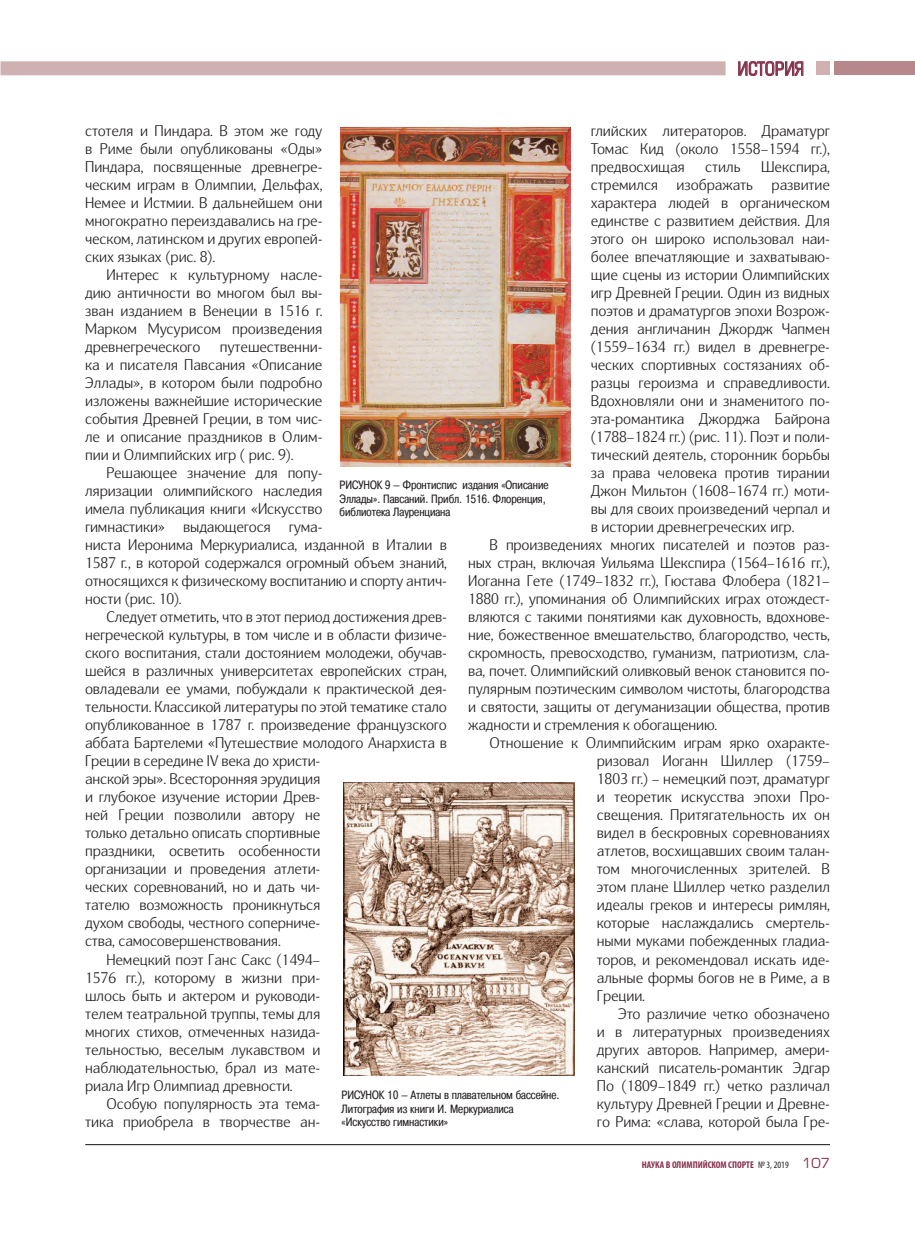
<style>
.page{position:relative;width:915px;height:1234px;background:#fff}
.page>*{position:absolute;margin:0;border:0;box-sizing:border-box;transform-origin:0 0}
.t1{font:18px "Europe Cond";color:#84304b}
.t2{font:300 15px/18px "Nat Grotesk";color:#231f20;text-align:justify;scale:1.05 1}
.t3{font:12px/13.5px "Pragmatica Cond C";color:#231f20}
.t4{font:700 condensed 9.75px "Myriad Pro";color:#84304b}
.s1{font-weight:400;color:#231f20}
.s2{font-family:"Europe";font-weight:400;font-stretch:normal;font-size:13.5px}
</style>
<div class="page">
<div style="left:834px;top:61px;width:80px;height:14px;background:#b6888c"></div>
<div style="left:815px;top:61px;width:14px;height:14px;background:#cfb1b2"></div>
<hr style="left:85px;top:1143px;width:744px;height:1px;background:#231f20">
<div style="left:1px;top:61px;width:724px;height:14px;background:#cfb1b2"></div>
<svg style="left:738px;top:61px;width:65px;height:15px"></svg>
<img style="left:340px;top:128px;width:230px;height:338px">
<img style="left:343px;top:782px;width:231px;height:292px">
<p class="t1" style="left:737px;top:57px;width:68px">история</p>
<p class="t2" style="left:85px;top:123px;width:227px">стотеля и Пиндара. В этом же году в Риме были опубликованы «Оды» Пиндара, посвященные древнегре&shy;ческим играм в Олимпии, Дельфах, Немее и Истмии. В дальнейшем они многократно переиздавались на гре&shy;ческом, латинском и других европей&shy;ских языках (рис. 8).</p>
<p class="t2" style="left:85px;top:267px;width:227px;text-indent:21px">Интерес к культурному насле&shy;дию античности во многом был вы&shy;зван изданием в Венеции в 1516 г.<br>Марком Мусурисом произведения древнегреческого</p>
<p class="t2" style="left:590px;top:123px;width:229px">глийских литераторов. Драматург Томас Кид (около 1558–1594 гг.), предвосхищая</p>
<p class="t2" style="left:705px;top:159px;width:35px">стиль</p>
<p class="t2" style="left:760px;top:159px;width:67px">Шекспира,</p>
<p class="t2" style="left:590px;top:177px;width:229px">стремился изображать развитие</p>
<p class="t2" style="left:590px;top:195px;width:229px">характера людей в органическом</p>
<p class="t2" style="left:590px;top:213px;width:229px">единстве с развитием действия. Для</p>
<p class="t2" style="left:590px;top:231px;width:229px">этого он широко использовал наи-</p>
<p class="t2" style="left:590px;top:249px;width:229px">более впечатляющие и захватываю-</p>
<p class="t2" style="left:590px;top:267px;width:229px">щие сцены из истории Олимпийских</p>
<p class="t2" style="left:590px;top:285px;width:229px">игр Древней Греции. Один из видных</p>
<p class="t2" style="left:590px;top:303px;width:229px">поэтов и драматургов эпохи Возрож-</p>
<p class="t2" style="left:590px;top:321px;width:229px">дения англичанин Джордж Чапмен</p>
<p class="t2" style="left:590px;top:339px;width:229px">(1559–1634 гг.) видел в древнегре-</p>
<p class="t2" style="left:590px;top:357px;width:229px">ческих спортивных состязаниях об-</p>
<p class="t2" style="left:590px;top:375px;width:229px">разцы героизма и справедливости.</p>
<p class="t2" style="left:590px;top:393px;width:229px">Вдохновляли они и знаменитого по-</p>
<p class="t2" style="left:590px;top:411px;width:229px">эта-романтика Джорджа Байрона</p>
<p class="t2" style="left:590px;top:429px;width:229px">(1788–1824 гг.) (рис. 11). Поэт и поли-</p>
<p class="t2" style="left:590px;top:447px;width:229px">тический деятель, сторонник борьбы</p>
<p class="t2" style="left:590px;top:465px;width:229px">за права человека против тирании</p>
<p class="t2" style="left:590px;top:483px;width:229px">Джон Мильтон (1608–1674 гг.) моти-</p>
<p class="t2" style="left:590px;top:501px;width:229px">вы для своих произведений черпал и</p>
<p class="t2" style="left:590px;top:519px;width:195px">в истории древнегреческих игр.</p>
<p class="t2" style="left:489px;top:537px;width:325px">В произведениях многих писателей и поэтов раз-</p>
<p class="t2" style="left:468px;top:555px;width:346px">ных стран, включая Уильяма Шекспира (1564–1616 гг.),</p>
<p class="t2" style="left:468px;top:573px;width:346px">Иоганна Гете (1749–1832 гг.), Гюстава Флобера (1821–</p>
<p class="t2" style="left:468px;top:591px;width:346px">1880 гг.), упоминания об Олимпийских играх отождест-</p>
<p class="t2" style="left:468px;top:609px;width:346px">вляются с такими понятиями как духовность, вдохнове-</p>
<p class="t2" style="left:468px;top:627px;width:346px">ние, божественное вмешательство, благородство, честь,</p>
<p class="t2" style="left:468px;top:645px;width:346px">скромность, превосходство, гуманизм, патриотизм, сла-</p>
<p class="t2" style="left:468px;top:663px;width:346px">ва, почет. Олимпийский оливковый венок становится по-</p>
<p class="t2" style="left:468px;top:681px;width:346px">пулярным поэтическим символом чистоты, благородства</p>
<p class="t2" style="left:468px;top:699px;width:346px">и святости, защиты от дегуманизации общества, против</p>
<p class="t2" style="left:468px;top:717px;width:239px">жадности и стремления к обогащению.</p>
<p class="t2" style="left:489px;top:735px;width:325px">Отношение к Олимпийским играм ярко охаракте-</p>
<p class="t2" style="left:596px;top:753px;width:223px">ризовал Иоганн Шиллер (1759–</p>
<p class="t2" style="left:596px;top:771px;width:223px">1803 гг.) – немецкий поэт, драматург</p>
<p class="t2" style="left:596px;top:789px;width:223px">и теоретик искусства эпохи Про-</p>
<p class="t2" style="left:596px;top:807px;width:223px">свещения. Притягательность их он</p>
<p class="t2" style="left:596px;top:825px;width:223px">видел в бескровных соревнованиях</p>
<p class="t2" style="left:596px;top:843px;width:223px">атлетов, восхищавших своим талан-</p>
<p class="t2" style="left:596px;top:861px;width:223px">том многочисленных зрителей. В</p>
<p class="t2" style="left:596px;top:879px;width:223px">этом плане Шиллер четко разделил</p>
<p class="t2" style="left:596px;top:897px;width:223px">идеалы греков и интересы римлян,</p>
<p class="t2" style="left:596px;top:915px;width:223px">которые наслаждались смертель-</p>
<p class="t2" style="left:596px;top:933px;width:223px">ными муками побежденных гладиа-</p>
<p class="t2" style="left:596px;top:951px;width:223px">торов, и рекомендовал искать иде-</p>
<p class="t2" style="left:596px;top:969px;width:223px">альные формы богов не в Риме, а в</p>
<p class="t2" style="left:596px;top:987px;width:47px">Греции.</p>
<p class="t2" style="left:618px;top:1005px;width:203px">Это различие четко обозначено</p>
<p class="t2" style="left:596px;top:1023px;width:223px">и в литературных произведениях</p>
<p class="t2" style="left:596px;top:1041px;width:223px">других авторов. Например, амери-</p>
<p class="t2" style="left:596px;top:1059px;width:223px">канский писатель-романтик Эдгар</p>
<p class="t2" style="left:596px;top:1077px;width:223px">По (1809–1849 гг.) четко различал</p>
<p class="t2" style="left:596px;top:1095px;width:223px">культуру Древней Греции и Древне-</p>
<p class="t2" style="left:596px;top:1113px;width:223px">го Рима: «слава, которой была Гре-</p>
<p class="t2" style="left:85px;top:339px;width:227px;text-indent:135px">путешественни&shy;ка и писателя Павсания «Описание Эллады», в котором были подробно изложены важнейшие исторические события Древней Греции, в том чис&shy;ле и описание праздников в Олим&shy;пии и Олимпийских игр ( рис. 9).</p>
<p class="t2" style="left:85px;top:465px;width:346px;text-align:left;text-indent:21px">Решающее значение для попу-<br>ляризации олимпийского наследия<br>имела публикация книги «Искусство<br>гимнастики» выдающегося гума-<br>ниста Иеронима Меркуриалиса, изданной в Италии в 1587 г., в которой содержался огромный объем знаний, относящихся к физическому воспитанию и спорту антич&shy;ности (рис. 10).</p>
<p class="t2" style="left:106px;top:609px;width:325px">Следует отметить, что в этот период достижения древ-</p>
<p class="t2" style="left:85px;top:627px;width:346px">негреческой культуры, в том числе и в области физиче-</p>
<p class="t2" style="left:85px;top:645px;width:346px">ского воспитания, стали достоянием молодежи, обучав-</p>
<p class="t2" style="left:85px;top:663px;width:346px">шейся в различных университетах европейских стран,</p>
<p class="t2" style="left:85px;top:681px;width:346px">овладевали ее умами, побуждали к практической дея-</p>
<p class="t2" style="left:85px;top:699px;width:346px">тельности. Классикой литературы по этой тематике стало</p>
<p class="t2" style="left:85px;top:717px;width:346px">опубликованное в 1787 г. произведение французского</p>
<p class="t2" style="left:85px;top:735px;width:346px">аббата Бартелеми «Путешествие молодого Анархиста в</p>
<p class="t2" style="left:85px;top:753px;width:225px">Греции в середине IV века до христи-</p>
<p class="t2" style="left:85px;top:771px;width:225px">анской эры». Всесторонняя эрудиция</p>
<p class="t2" style="left:85px;top:789px;width:225px">и глубокое изучение истории Древ-</p>
<p class="t2" style="left:85px;top:807px;width:225px">ней Греции позволили автору не</p>
<p class="t2" style="left:85px;top:825px;width:225px">только детально описать спортивные</p>
<p class="t2" style="left:85px;top:843px;width:225px">праздники, осветить особенности</p>
<p class="t2" style="left:85px;top:861px;width:225px">организации и проведения атлети-</p>
<p class="t2" style="left:85px;top:879px;width:225px">ческих соревнований, но и дать чи-</p>
<p class="t2" style="left:85px;top:897px;width:225px">тателю возможность проникнуться</p>
<p class="t2" style="left:85px;top:915px;width:225px">духом свободы, честного соперниче-</p>
<p class="t2" style="left:85px;top:933px;width:188px">ства, самосовершенствования.</p>
<p class="t2" style="left:106px;top:951px;width:205px">Немецкий поэт Ганс Сакс (1494–</p>
<p class="t2" style="left:85px;top:969px;width:225px">1576 гг.), которому в жизни при-</p>
<p class="t2" style="left:85px;top:987px;width:225px">шлось быть и актером и руководи-</p>
<p class="t2" style="left:85px;top:1005px;width:225px">телем театральной труппы, темы для</p>
<p class="t2" style="left:85px;top:1023px;width:225px">многих стихов, отмеченных назида-</p>
<p class="t2" style="left:85px;top:1041px;width:225px">тельностью, веселым лукавством и</p>
<p class="t2" style="left:85px;top:1059px;width:225px">наблюдательностью, брал из мате-</p>
<p class="t2" style="left:85px;top:1077px;width:199px">риала Игр Олимпиад древности.</p>
<p class="t2" style="left:106px;top:1095px;width:205px">Особую популярность эта тема-</p>
<p class="t2" style="left:85px;top:1113px;width:225px">тика приобрела в творчестве ан-</p>
<p class="t3" style="left:339px;top:478px;width:210px;text-indent:46px">9 – Фронтиспис издания «Описание<br>Эллады». Павсаний. Прибл. 1516. Флоренция, библиотека Лауренциана</p>
<p class="t3" style="left:339px;top:478px;width:13px">Рисунок</p>
<p class="t3" style="left:341px;top:1088px;width:219px;text-indent:46px">10 – Атлеты в плавательном бассейне.<br>Литография из книги И. Меркуриалиса «Искусство гимнастики»</p>
<p class="t3" style="left:341px;top:1088px;width:13px">Рисунок</p>
<p class="t4" style="left:641px;top:1158px;width:190px">НАУКА В ОЛИМПИЙСКОМ СПОРТЕ <span class="s1">№ 3, 2019</span> <span class="s2">107</span></p>
</div>
